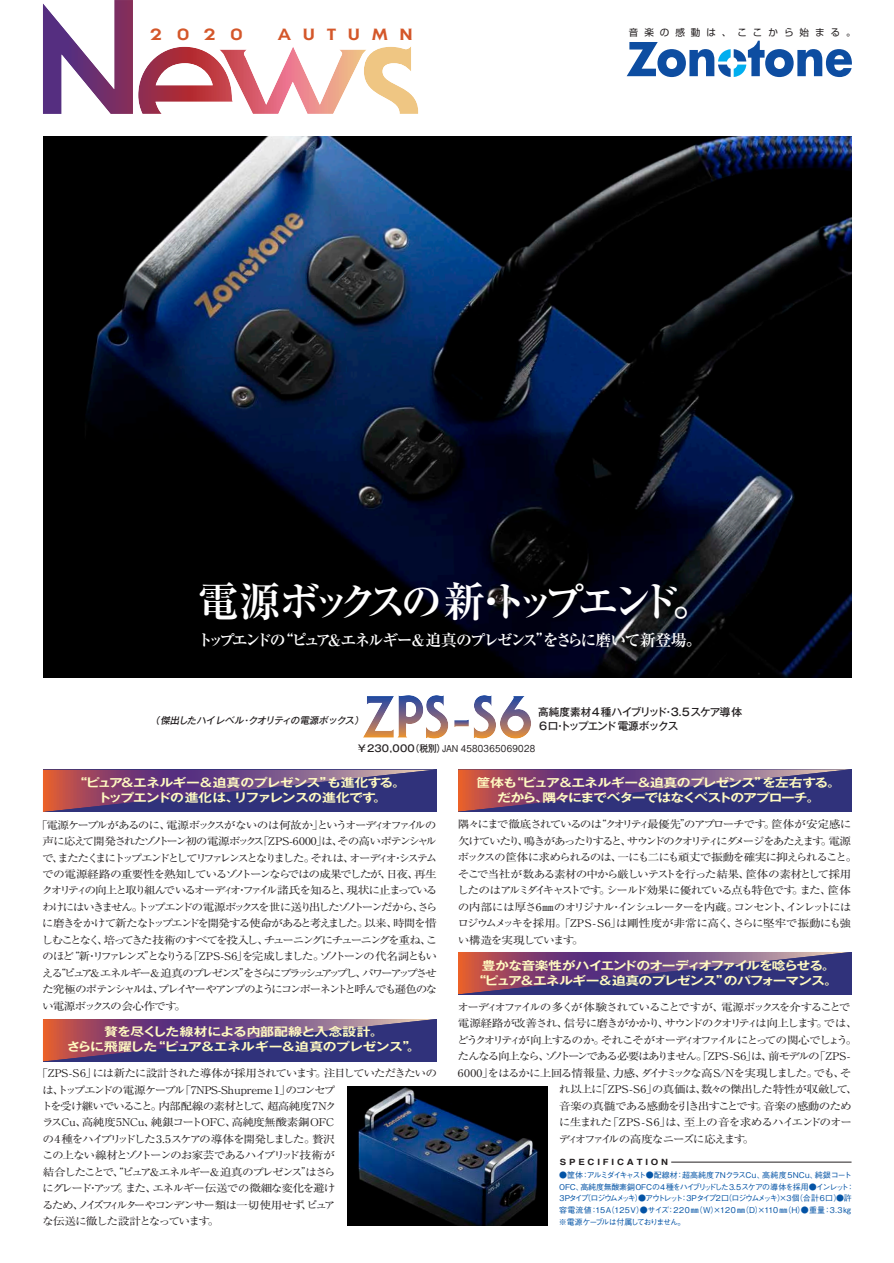
<style>
.page{position:relative;width:894px;height:1263px;background:#fff}
.page>*{position:absolute;margin:0;border:0;box-sizing:border-box;transform-origin:0 0}
.t1{font:700 41.4px "Ryumin Pro";letter-spacing:-.21em;color:#fff}
.t2{font:700 15.9px "Ryumin Pro";letter-spacing:-.16em;color:#fff}
.t3{font:800 15.9px "Serif Gothic";letter-spacing:.6em;color:#d4572a;scale:1.25 1}
.t4{font:700 11.7px/14.9px "Gothic MB101 Pro De";letter-spacing:-.055em;color:#fffac1;text-align:center;scale:1.18 1}
.t5{font:700 11.7px/14.9px "Gothic MB101 Pro De";letter-spacing:-.03em;color:#fffac1;text-align:center;scale:1.18 1}
.t6{font:500 10.65px/13.8px "Gothic MB101 Pro";letter-spacing:-.04em;color:#231f20}
.t7{font:10.5px/16.5px "Ryumin Pro";letter-spacing:-.12em;color:#231f20;scale:1.11 1}
.t8{font:10.5px "Ryumin Pro";letter-spacing:-.145em;color:#231f20;scale:1.11 1}
.t9{font:10.5px "Ryumin Pro";letter-spacing:-.095em;color:#231f20;scale:1.11 1}
.t10{font:10.5px "Ryumin Pro";letter-spacing:-.155em;color:#231f20;scale:1.11 1}
.t11{font:10.5px "Ryumin Pro";letter-spacing:-.14em;color:#231f20;scale:1.11 1}
.t12{font:10.5px "Ryumin Pro";letter-spacing:-.07em;color:#231f20;scale:1.11 1}
.t13{font:10.5px "Ryumin Pro";letter-spacing:-.085em;color:#231f20;scale:1.11 1}
.t14{font:10.5px "Ryumin Pro";letter-spacing:-.075em;color:#231f20;scale:1.11 1}
.t15{font:500 9.6px "Gothic BBB Pro";letter-spacing:.04em;color:#231f20;scale:.9 1}
.t16{font:9.6px "Shin Go Pro";letter-spacing:.62em;color:#231f20}
.t17{font:italic 500 9.45px "Gothic MB101 Pro";color:#231f20}
.t18{font:700 8.55px "Helvetica";letter-spacing:.3em;color:#231f20;scale:1.11 1}
.t19{font:500 7.95px/11.7px "Gothic BBB Pro";letter-spacing:-.08em;color:#0353a5}
.s1{font-family:"Gothic MB101 Pro"}
</style>
<div class="page">
<img style="left:43px;top:137px;width:808px;height:540px">
<svg style="left:458px;top:769px;width:393px;height:43px;background:#5b3e77"></svg>
<svg style="left:43px;top:769px;width:393px;height:43px;background:#5b3d77"></svg>
<svg style="left:458px;top:952px;width:393px;height:42px;background:#5c3e77"></svg>
<svg style="left:626px;top:41px;width:225px;height:36px"></svg>
<svg style="left:43px;top:0;width:375px;height:114px"></svg>
<hr style="left:671px;top:1162px;width:180px;height:1px;background:#231f20">
<svg style="left:363px;top:695px;width:85px;height:44px"></svg>
<svg style="left:454px;top:695px;width:77px;height:44px"></svg>
<img style="left:347px;top:1087px;width:201px;height:139px">
<svg style="left:43px;top:1019px;width:393px;height:42px;background:#5c3e77"></svg>
<h2 class="t3" style="left:150px;top:25px;width:75px">2020</h2>
<h2 class="t3" style="left:278px;top:25px;width:110px">AUTUMN</h2>
<p class="t16" style="left:629px;top:25px;width:228px">音楽の感動は、ここから始まる。</p>
<h1 class="t1" style="left:198px;top:569px;width:517px">電源ボックスの新・トップエンド。</h1>
<h2 class="t2" style="left:197px;top:627px;width:506px">トップエンドの“ピュア＆エネルギー＆迫真のプレゼンス”をさらに磨いて新登場。</h2>
<p class="t6" style="left:538px;top:704px;width:205px">高純度素材4種ハイブリッド・3.5スケア導体<br>6口・トップエンド電源ボックス</p>
<p class="t17" style="left:150px;top:713px;width:217px">（傑出したハイレベル・クオリティの電源ボックス）</p>
<p class="t15" style="left:357px;top:741px;width:199px"><span class="s1">￥230,000（税別）</span>JAN 4580365069028</p>
<p class="t4" style="left:73px;top:774px;width:283px">“ピュア＆エネルギー＆迫真のプレゼンス”も進化する。トップエンドの進化は、リファレンスの進化です。</p>
<p class="t7" style="left:41px;top:816px;width:358px;text-align:justify;text-indent:-5px">「電源ケーブルがあるのに、電源ボックスがないのは何故か」というオーディオファイルの声に応えて開発されたゾノトーン初の電源ボックス「ZPS-6000」は、その高いポテンシャルで、またたくまにトップエンドとしてリファレンスとなりました。それは、オーディオ・システムでの電源経路の重要性を熟知しているゾノトーンならではの成果でしたが、日夜、再生クオリティの向上と取り組んでいるオーディオ・ファイル諸氏を知ると、現状に止まっているわけにはいきません。トップエンドの電源ボックスを世に送り出したゾノトーンだから、さらに磨きをかけて新たなトップエンドを開発する使命があると考えました。以来、時間を惜しむことなく、培ってきた技術のすべてを投入し、チューニングにチューニングを重ね、このほど“新・リファレンス”となりうる「ZPS-Ｓ6」を完成しました。ゾノトーンの代名詞ともいえる“ピュア＆エネルギー＆迫真のプレゼンス”をさらにブラッシュアップし、パワーアップさせた究極のポテンシャルは、プレイヤーやアンプのようにコンポーネントと呼んでも遜色のない電源ボックスの会心作です。</p>
<p class="t5" style="left:67px;top:1023px;width:301px">贅を尽くした線材による内部配線と入念設計。<br>さらに飛躍した“ピュア＆エネルギー＆迫真のプレゼンス”。</p>
<p class="t7" style="left:41px;top:1064px;width:358px;text-indent:-5px">「ZPS-Ｓ6」には新たに設計された導体が採用されています。注目していただきたいのは、トップエンドの電源ケーブル「7NPS-Shupreme 1」のコンセプ<br>トを受け継いでいること。内部配線の素材として、超高純度 7Nク<br>ラスCu、高純度5NCu、純銀コートOFC、高純度無酸素銅OFC<br>の4 種をハイブリッドした 3.5スケアの導体を開発しました。贅沢<br>この上ない線材とゾノトーンのお家芸であるハイブリッド技術が<br>結合したことで、“ピュア＆エネルギー＆迫真のプレゼンス”はさら<br>にグレード・アップ。また、エネルギー伝送での微細な変化を避け<br>るため、ノイズフィルターやコンデンサー類は一切使用せず、ピュア<br>な伝送に徹した設計となっています。</p>
<p class="t4" style="left:476px;top:774px;width:310px">筐体も“ピュア＆エネルギー＆迫真のプレゼンス”を左右する。だから、隅々にまでベターではなくベストのアプローチ。</p>
<p class="t7" style="left:457px;top:815px;width:362px">隅々にまで徹底されているのは “クオリティ最優先”のアプローチです。筐体が安定感に欠けていたり、鳴きがあったりすると、サウンドのクオリティにダメージをあたえます。電源ボックスの筐体に求められるのは、一にも二にも頑丈で振動を確実に抑えられること。そこで当社が数ある素材の中から厳しいテストを行った結果、筐体の素材として採用したのはアルミダイキャストです。シールド効果に優れている点も特色です。また、筐体の内部には厚さ6㎜のオリジナル・インシュレーターを内蔵。コンセント、インレットにはロジウムメッキを採用。「ZPS -Ｓ6」は剛性度が非常に高く、さらに堅牢で振動にも強い構造を実現しています。</p>
<p class="t4" style="left:472px;top:957px;width:311px;text-align:right">豊かな音楽性がハイエンドのオーディオファイルを唸らせる。“ピュア＆エネルギー＆迫真のプレゼンス”のパフォーマンス。</p>
<p class="t11" style="left:457px;top:999px;width:356px">オーディオファイルの多くが体験されていることですが、電源ボックスを介することで</p>
<p class="t7" style="left:457px;top:1014px;width:362px">電源経路が改善され、信号に磨きがかかり、サウンドのクオリティは向上します。では、</p>
<p class="t10" style="left:457px;top:1032px;width:362px">どうクオリティが向上するのか。それこそがオーディオファイルにとっての関心でしょう。</p>
<p class="t8" style="left:457px;top:1048px;width:355px">たんなる向上なら、ゾノトーンである必要はありません。「ZPS -Ｓ6」は、前モデルの「ZPS -</p>
<p class="t9" style="left:458px;top:1065px;width:356px">6000」をはるかに上回る情報量、力感、ダイナミックな高S/Nを実現しました。でも、そ</p>
<p class="t12" style="left:559px;top:1081px;width:271px">れ以上に「ZPS-Ｓ6」の真価は、数々の傑出した特性が収斂して、</p>
<p class="t14" style="left:559px;top:1098px;width:265px">音楽の真髄である感動を引き出すことです。音楽の感動のため</p>
<p class="t13" style="left:558px;top:1114px;width:266px">に生まれた「ZPS -Ｓ6」は、至上の音を求めるハイエンドのオー</p>
<p class="t8" style="left:559px;top:1130px;width:178px">ディオファイルの高度なニーズに応えます。</p>
<p class="t18" style="left:560px;top:1157px;width:99px">SPECIFICATION</p>
<p class="t19" style="left:559px;top:1168px;width:297px">●筐体：アルミダイキャスト●配線材：超高純度7NクラスCu、高純度5NCu、純銀コートOFC、高純度無酸素銅OFCの4 種をハイブリッドした3.5スケアの導体を採用●インレット：3Pタイプ（ロジウムメッキ）●アウトレット：3Pタイプ2 口（ロジウムメッキ）×3個（合計 6 口）●許容電流値：15A（125V）●サイズ：220㎜（W）×120㎜（D）×110㎜（H）●重量：3.3㎏※電源ケーブルは付属しておりません。</p>
</div>
